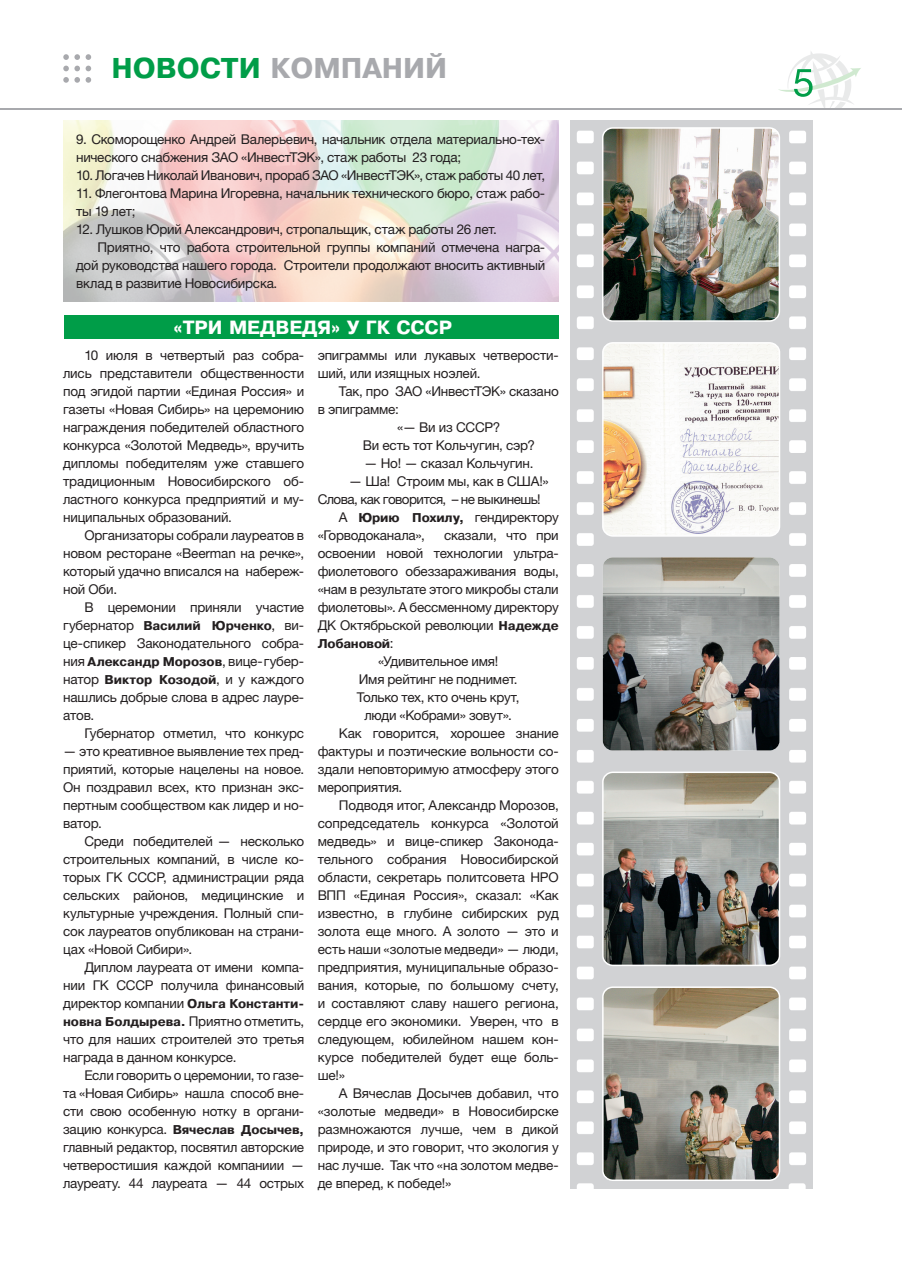
<style>
.page{position:relative;width:902px;height:1276px;background:#fff}
.page>*{position:absolute;margin:0;border:0;box-sizing:border-box;transform-origin:0 0}
.t1{font:700 27px "Pragmatica";color:#a8a9ad}
.t2{font:700 18px "Pragmatica";color:#fff}
.text_столбец{font:13.5px/18px "Helvetica Neue LTCYR";letter-spacing:-.015em;color:#231f20;text-align:justify}
.text_столбец-2{font:13.5px "Helvetica Neue LTCYR";letter-spacing:-.04em;color:#231f20}
.text_столбец-3{font:700 12px "Pragmatica";letter-spacing:-.01em;color:#231f20}
.s1{color:#009d48}
.s2{font-family:"Pragmatica";font-weight:700;font-size:12px}
.s3{font-family:"Helvetica Neue LTCYR";font-weight:400;font-size:13.5px}
</style>
<div class="page">
<img style="left:64px;top:120px;width:494px;height:182px">
<svg style="left:778px;top:52px;width:83px;height:56px"></svg>
<svg style="left:63px;top:54px;width:17px;height:6px"></svg>
<svg style="left:63px;top:66px;width:17px;height:5px"></svg>
<svg style="left:63px;top:77px;width:17px;height:6px"></svg>
<svg style="left:86px;top:54px;width:5px;height:6px"></svg>
<svg style="left:86px;top:66px;width:5px;height:5px"></svg>
<svg style="left:86px;top:77px;width:5px;height:6px"></svg>
<hr style="left:0;top:108px;width:901px;height:1px;background:#a8a9ad">
<img style="left:570px;top:120px;width:242px;height:1068px">
<img style="left:602px;top:557px;width:177px;height:193px">
<img style="left:602px;top:772px;width:177px;height:193px">
<div style="left:602px;top:771px;width:178px;height:195px;border:2px solid #fff;border-radius:10px"></div>
<img style="left:602px;top:987px;width:177px;height:193px">
<div style="left:602px;top:986px;width:178px;height:195px;border:2px solid #fff;border-radius:10px"></div>
<img style="left:602px;top:343px;width:177px;height:193px">
<div style="left:602px;top:342px;width:178px;height:195px;border:2px solid #fff;border-radius:10px"></div>
<img style="left:602px;top:128px;width:177px;height:193px">
<div style="left:602px;top:127px;width:178px;height:195px;border:2px solid #fff;border-radius:10px"></div>
<div style="left:64px;top:316px;width:494px;height:23px;background:#009d48"></div>
<p class="t1" style="left:112px;top:53px;width:337px"><span class="s1">НОВОСТИ</span> КОМПАНИЙ</p>
<p class="text_столбец" style="left:76px;top:130px;width:470px">9. Скоморощенко Андрей Валерьевич, начальник отдела материально-тех&shy;нического снабжения ЗАО «ИнвестТЭК», стаж работы 23 года;</p>
<p class="text_столбец" style="left:76px;top:166px;width:470px">10. Логачев Николай Иванович, прораб ЗАО «ИнвестТЭК», стаж работы 40 лет,</p>
<p class="text_столбец" style="left:76px;top:184px;width:470px">11. Флегонтова Марина Игоревна, начальник технического бюро, стаж рабо&shy;ты 19 лет;</p>
<p class="text_столбец" style="left:76px;top:220px;width:422px">12. Лушков Юрий Александрович, стропальщик, стаж работы 26 лет.</p>
<p class="text_столбец" style="left:76px;top:238px;width:470px;text-indent:21px">Приятно, что работа строительной группы компаний отмечена награ&shy;дой руководства нашего города. Строители продолжают вносить активный вклад в развитие Новосибирска.</p>
<p class="t2" style="left:174px;top:317px;width:280px">«ТРИ МЕДВЕДЯ» У ГК СССР</p>
<p class="text_столбец" style="left:63px;top:346px;width:242px;text-indent:21px">10 июля в четвертый раз собра&shy;лись представители общественности под эгидой партии «Единая Россия» и газеты «Новая Сибирь» на церемонию награждения победителей областного конкурса «Золотой Медведь», вручить дипломы победителям уже ставшего традиционным Новосибирского об-</p>
<p class="text_столбец" style="left:63px;top:490px;width:242px">ластного конкурса предприятий и му&shy;ниципальных образований.</p>
<p class="text_столбец" style="left:63px;top:526px;width:242px;text-indent:21px">Организаторы собрали лауреатов в новом ресторане «Beerman на речке», который удачно вписался на набереж&shy;ной Оби.</p>
<p class="text_столбец" style="left:63px;top:598px;width:242px;text-indent:21px">В церемонии приняли участие губернатор <span class="s2">Василий Юрченко</span>, ви&shy;це-спикер Законодательного собра-</p>
<p class="text_столбец-3" style="left:63px;top:655px;width:242px"><span class="s3">ния</span> Александр Морозов<span class="s3">, вице-губер-</span></p>
<p class="text_столбец" style="left:63px;top:670px;width:242px">натор <span class="s2">Виктор Козодой</span>, и у каждого нашлись добрые слова в адрес лауре&shy;атов.</p>
<p class="text_столбец" style="left:84px;top:724px;width:221px">Губернатор отметил, что конкурс</p>
<p class="text_столбец" style="left:63px;top:742px;width:242px">— это креативное выявление тех пред&shy;приятий, которые нацелены на новое.<br>Он поздравил всех, кто признан экс&shy;пертным сообществом как лидер и но&shy;ватор.</p>
<p class="text_столбец" style="left:63px;top:832px;width:242px;text-indent:21px">Среди победителей — несколько строительных компаний, в числе ко&shy;торых ГК СССР, администрации ряда сельских районов, медицинские и культурные учреждения. Полный спи&shy;сок лауреатов опубликован на страни&shy;цах «Новой Сибири».</p>
<p class="text_столбец" style="left:63px;top:958px;width:242px;text-indent:21px">Диплом лауреата от имени компа&shy;нии ГК СССР получила финансовый директор компании <span class="s2">Ольга Константи&shy;новна Болдырева.</span> Приятно отметить, что для наших строителей это третья награда в данном конкурсе.</p>
<p class="text_столбец" style="left:63px;top:1066px;width:242px;text-indent:21px">Если говорить о церемонии, то газе&shy;та «Новая Сибирь» нашла способ вне&shy;сти свою особенную нотку в органи-</p>
<p class="text_столбец-3" style="left:63px;top:1123px;width:242px"><span class="s3">зацию конкурса.</span> Вячеслав Досычев,</p>
<p class="text_столбец" style="left:63px;top:1138px;width:242px">главный редактор, посвятил авторские четверостишия каждой компаниии — лауреату. 44 лауреата — 44 острых</p>
<p class="text_столбец" style="left:317px;top:346px;width:242px">эпиграммы или лукавых четверости&shy;ший, или изящных ноэлей.</p>
<p class="text_столбец" style="left:317px;top:382px;width:242px;text-indent:21px">Так, про ЗАО «ИнвестТЭК» сказано в эпиграмме:</p>
<p class="text_столбец" style="left:397px;top:418px;width:105px">«— Ви из СССР?</p>
<p class="text_столбец" style="left:363px;top:436px;width:173px">Ви есть тот Кольчугин, сэр?</p>
<p class="text_столбец" style="left:364px;top:454px;width:171px">— Но! — сказал Кольчугин.</p>
<p class="text_столбец" style="left:349px;top:472px;width:201px">— Ша! Строим мы, как в США!»</p>
<p class="text_столбец-2" style="left:317px;top:491px;width:224px">Слова, как говорится, – не выкинешь!</p>
<p class="text_столбец" style="left:317px;top:508px;width:242px;text-indent:21px">А <span class="s2">Юрию Похилу,</span> гендиректору «Горводоканала»,</p>
<p class="text_столбец" style="left:317px;top:526px;width:242px;text-indent:126px">сказали, что при освоении новой технологии ультра&shy;фиолетового обеззараживания воды, «нам в результате этого микробы стали фиолетовы». А бессменному директору ДК Октябрьской революции <span class="s2">Надежде</span></p>
<p class="text_столбец-3" style="left:317px;top:637px;width:77px">Лобановой<span class="s3">:</span></p>
<p class="text_столбец" style="left:378px;top:652px;width:122px">«Удивительное имя!</p>
<p class="text_столбец" style="left:359px;top:670px;width:160px">Имя рейтинг не поднимет.</p>
<p class="text_столбец" style="left:357px;top:688px;width:164px">Только тех, кто очень крут,</p>
<p class="text_столбец" style="left:364px;top:706px;width:149px">люди «Кобрами» зовут».</p>
<p class="text_столбец" style="left:317px;top:724px;width:242px;text-indent:21px">Как говорится, хорошее знание фактуры и поэтические вольности со&shy;здали неповторимую атмосферу этого мероприятия.</p>
<p class="text_столбец" style="left:317px;top:796px;width:242px;text-indent:21px">Подводя итог, Александр Морозов, сопредседатель конкурса «Золотой медведь» и вице-спикер Законода&shy;тельного собрания Новосибирской области, секретарь политсовета НРО ВПП «Единая Россия», сказал: «Как известно, в глубине сибирских руд золота еще много. А золото — это и есть наши «золотые медведи» — люди, предприятия, муниципальные образо&shy;вания, которые, по большому счету, и составляют славу нашего региона, сердце его экономики. Уверен, что в следующем, юбилейном нашем кон&shy;курсе победителей будет еще боль&shy;ше!»</p>
<p class="text_столбец" style="left:317px;top:1084px;width:242px;text-indent:21px">А Вячеслав Досычев добавил, что «золотые медведи» в Новосибирске размножаются лучше, чем в дикой природе, и это говорит, что экология у нас лучше. Так что «на золотом медве&shy;де вперед, к победе!»</p>
</div>
